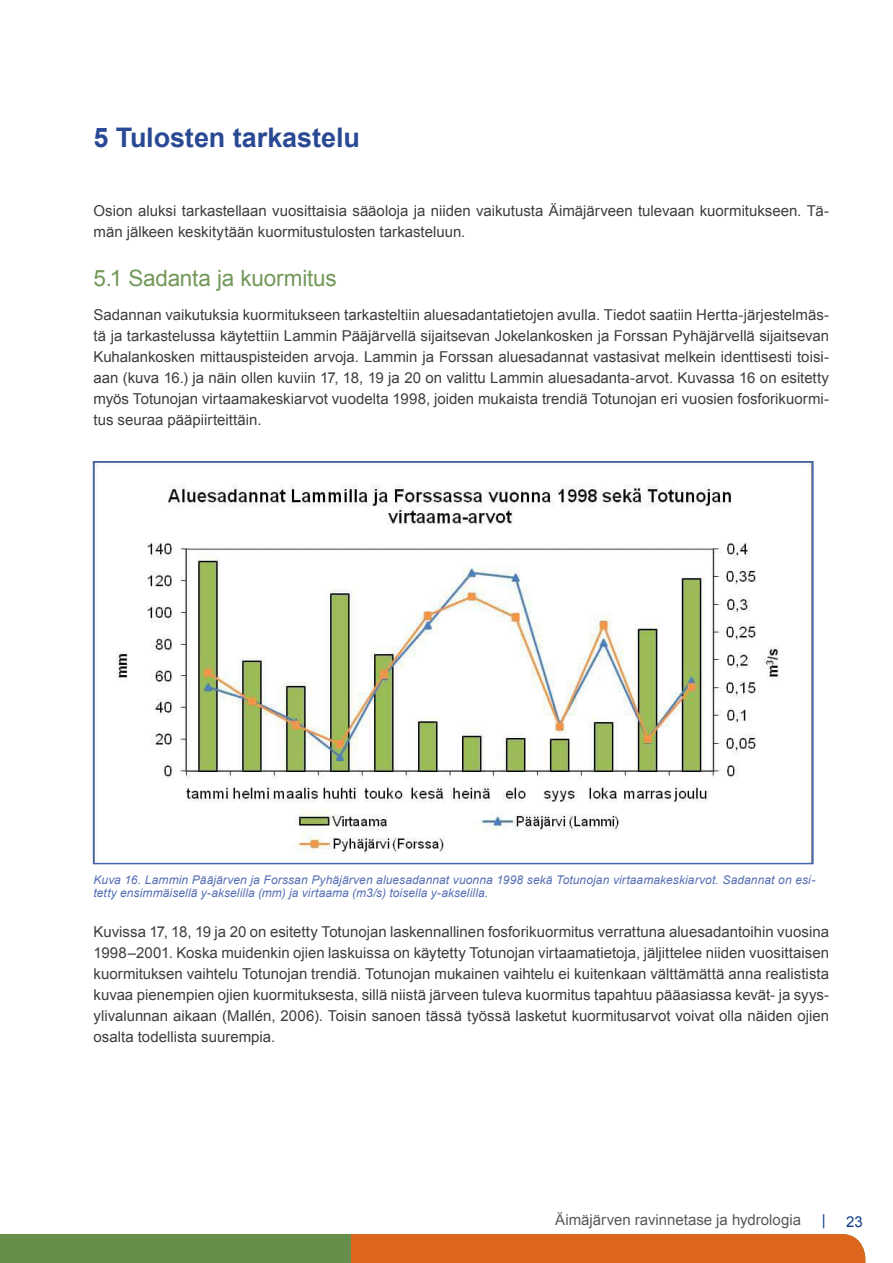
<style>
.page{position:relative;width:893px;height:1263px;background:#fff}
.page>*{position:absolute;margin:0;border:0;box-sizing:border-box;transform-origin:0 0}
.Otsikko{font:700 27px "Arial";letter-spacing:-.005em;color:#2a4994}
.Väliotsikko{font:22.5px "Arial";letter-spacing:-.01em;color:#739859}
.Leipäteksti{font:15px/21px "Arial";color:#3e3e3f;text-align:justify}
.t1{font:15px "Arial";color:#57585a}
.t2{font:15px "Arial";color:#103d8c}
.Kuvatekstit{font:italic 12px/13.5px "Arial";letter-spacing:.01em;color:#566fb5}
</style>
<div class="page">
<div style="left:350px;top:1234px;width:515px;height:29px;background:#dc661c"></div>
<div style="left:0;top:1234px;width:350px;height:29px;background:#668f4b"></div>
<img style="left:96px;top:464px;width:714px;height:397px">
<div style="left:93px;top:461px;width:721px;height:403px;border:2px solid #4365b0"></div>
<p class="Otsikko" style="left:94px;top:120px;width:268px">5 Tulosten tarkastelu</p>
<p class="Leipäteksti" style="left:94px;top:200px;width:737px">Osion aluksi tarkastellaan vuosittaisia sääoloja ja niiden vaikutusta Äimäjärveen tulevaan kuormitukseen. Tä&shy;män jälkeen keskitytään kuormitustulosten tarkasteluun.</p>
<p class="Väliotsikko" style="left:94px;top:263px;width:245px">5.1 Sadanta ja kuormitus</p>
<p class="Leipäteksti" style="left:94px;top:304px;width:737px">Sadannan vaikutuksia kuormitukseen tarkasteltiin aluesadantatietojen avulla. Tiedot saatiin Hertta-järjestelmäs&shy;tä ja tarkastelussa käytettiin Lammin Pääjärvellä sijaitsevan Jokelankosken ja Forssan Pyhäjärvellä sijaitsevan Kuhalankosken mittauspisteiden arvoja. Lammin ja Forssan aluesadannat vastasivat melkein identtisesti toisi&shy;aan (kuva 16.) ja näin ollen kuviin 17, 18, 19 ja 20 on valittu Lammin aluesadanta-arvot. Kuvassa 16 on esitetty myös Totunojan virtaamakeskiarvot vuodelta 1998, joiden mukaista trendiä Totunojan eri vuosien fosforikuormi&shy;tus seuraa pääpiirteittäin.</p>
<p class="Kuvatekstit" style="left:94px;top:873px;width:723px">Kuva 16. Lammin Pääjärven ja Forssan Pyhäjärven aluesadannat vuonna 1998 sekä Totunojan virtaamakeskiarvot. Sadannat on esi&shy;tetty ensimmäisellä y-akselilla (mm) ja virtaama (m3/s) toisella y-akselilla.</p>
<p class="Leipäteksti" style="left:94px;top:921px;width:737px">Kuvissa 17, 18, 19 ja 20 on esitetty Totunojan laskennallinen fosforikuormitus verrattuna aluesadantoihin vuosina 1998–2001. Koska muidenkin ojien laskuissa on käytetty Totunojan virtaamatietoja, jäljittelee niiden vuosittaisen kuormituksen vaihtelu Totunojan trendiä. Totunojan mukainen vaihtelu ei kuitenkaan välttämättä anna realistista kuvaa pienempien ojien kuormituksesta, sillä niistä järveen tuleva kuormitus tapahtuu pääasiassa kevät- ja syys&shy;ylivalunnan aikaan (Mallén, 2006). Toisin sanoen tässä työssä lasketut kuormitusarvot voivat olla näiden ojien osalta todellista suurempia.</p>
<p class="t1" style="left:555px;top:1210px;width:247px">Äimäjärven ravinnetase ja hydrologia</p>
<p class="t2" style="left:822px;top:1210px;width:5px">|</p>
<p class="t2" style="left:846px;top:1211px;width:18px">23</p>
</div>
